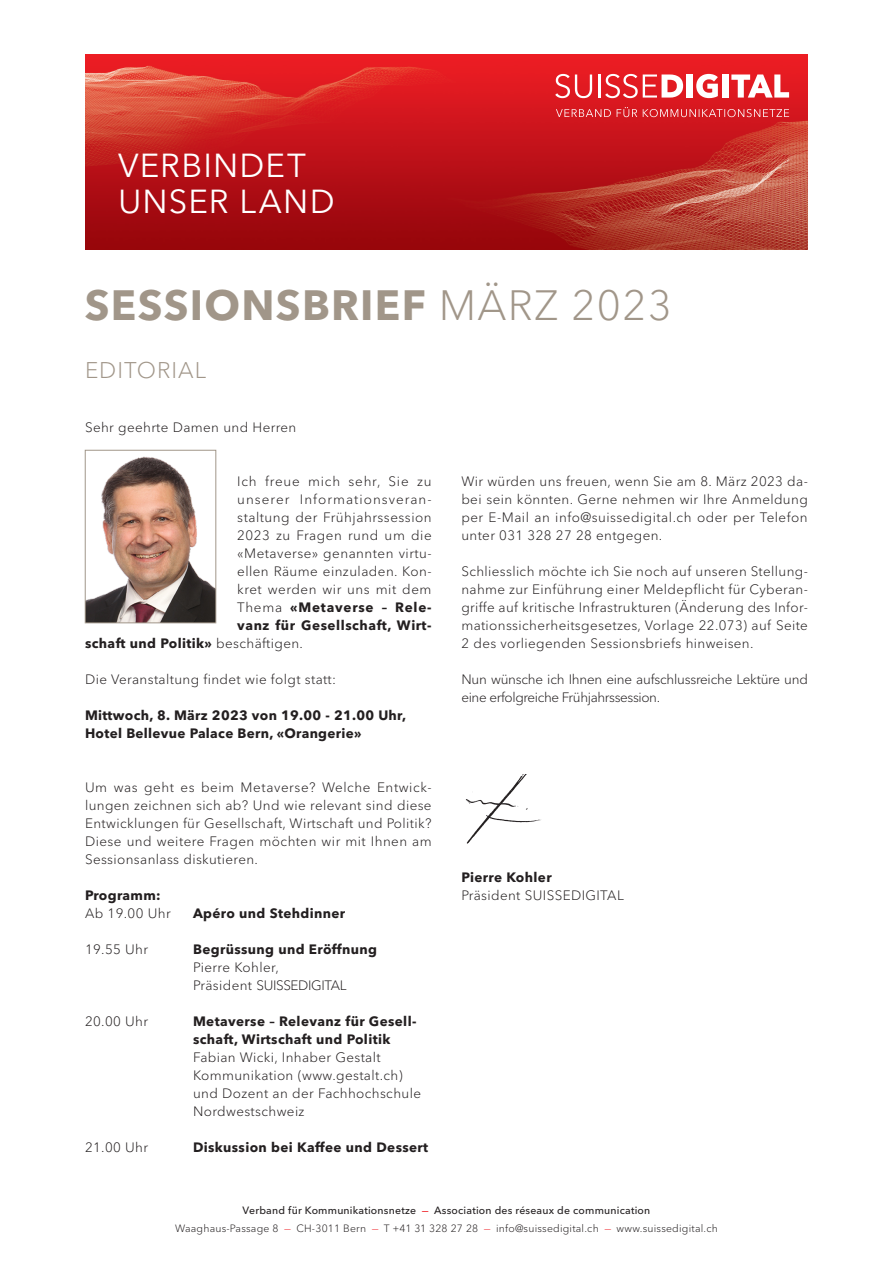
<style>
.page{position:relative;width:893px;height:1263px;background:#fff}
.page>*{position:absolute;margin:0;border:0;box-sizing:border-box;transform-origin:0 0}
.Haupttitel{font:700 42px "Avenir Next LT Pro";letter-spacing:.03em;color:#a19689}
.Titel_Headerbalken{font:33px "Avenir Next LT Pro";letter-spacing:.035em;color:#fff}
.Titel_1{font:300 22.5px "Avenir Next LT Pro";letter-spacing:.04em;color:#a19689}
.Lauftext{font:300 13.5px/18px "Avenir Next LT Pro";letter-spacing:.025em;color:#231f20;text-align:justify}
.Lauftext-2{font:700 13.5px "Avenir Next LT Pro";letter-spacing:.025em;color:#231f20}
.Lauftext-3{font:300 13.5px/18px "Avenir Next LT Pro";letter-spacing:-.015em;color:#231f20}
.Titel_1-2{font:300 13.5px "Avenir Next LT Pro";letter-spacing:.025em;color:#231f20}
.Lauftext-4{font:300 13.5px "Avenir Next LT Pro";letter-spacing:.075em;color:#231f20}
.Lauftext-5{font:300 13.5px "Avenir Next LT Pro";letter-spacing:.06em;color:#231f20}
.Lauftext-6{font:300 13.5px "Avenir Next LT Pro";letter-spacing:-.025em;color:#231f20}
.Name_Funktion{font:300 13.5px "Avenir Next LT Pro";letter-spacing:.025em;color:#231f20}
.Lauftext-7{font:700 13.5px "Avenir Next LT Pro";letter-spacing:.055em;color:#231f20}
.Name_Funktion-2{font:700 13.5px "Avenir Next LT Pro";letter-spacing:.025em;color:#231f20}
.t1{font:300 10.5px "Avenir Next LT Pro";letter-spacing:.02em;color:#231f20}
.t2{font:500 10.5px "Avenir Next LT Pro";letter-spacing:.02em;color:#231f20}
.s1{font-weight:300}
.s2{color:#ee1d23}
</style>
<div class="page">
<img style="left:85px;top:54px;width:723px;height:195px">
<img style="left:465px;top:775px;width:76px;height:69px">
<img style="left:87px;top:456px;width:127px;height:165px">
<div style="left:85px;top:450px;width:131px;height:173px;border:1px solid #a19689"></div>
<svg style="left:555px;top:74px;width:37px;height:24px"></svg>
<hr style="left:598px;top:75px;width:2px;height:23px;background:#fff">
<svg style="left:605px;top:74px;width:78px;height:24px"></svg>
<div style="left:687px;top:74px;width:6px;height:24px;background:#fff"></div>
<svg style="left:696px;top:74px;width:22px;height:24px"></svg>
<div style="left:722px;top:74px;width:6px;height:24px;background:#fff"></div>
<svg style="left:731px;top:74px;width:58px;height:24px"></svg>
<svg style="left:556px;top:107px;width:233px;height:10px;background:#dc4349"></svg>
<p class="Titel_Headerbalken" style="left:118px;top:146px;width:189px">VERBINDET</p>
<p class="Titel_Headerbalken" style="left:118px;top:182px;width:218px">UNSER LAND</p>
<p class="Haupttitel" style="left:85px;top:279px;width:588px">SESSIONSBRIEF <span class="s1">MÄRZ 2023</span></p>
<p class="Titel_1" style="left:85px;top:357px;width:123px">EDITORIAL</p>
<p class="Titel_1-2" style="left:85px;top:419px;width:213px">Sehr geehrte Damen und Herren</p>
<p class="Lauftext-5" style="left:237px;top:473px;width:196px">Ich freue mich sehr, Sie zu</p>
<p class="Lauftext-4" style="left:237px;top:491px;width:196px">unserer Informationsveran-</p>
<p class="Lauftext" style="left:237px;top:508px;width:196px">staltung der Frühjahrssession</p>
<p class="Lauftext" style="left:237px;top:526px;width:196px">2023 zu Fragen rund um die</p>
<p class="Lauftext" style="left:237px;top:544px;width:196px">«Metaverse» genannten virtu-</p>
<p class="Lauftext" style="left:237px;top:562px;width:196px">ellen Räume einzuladen. Kon-</p>
<p class="Lauftext" style="left:237px;top:580px;width:196px">kret werden wir uns mit dem</p>
<p class="Lauftext-7" style="left:237px;top:599px;width:196px"><span class="s1">Thema</span> «Metaverse – Rele-</p>
<p class="Lauftext-2" style="left:237px;top:617px;width:196px">vanz für Gesellschaft, Wirt-</p>
<p class="Lauftext-2" style="left:85px;top:635px;width:219px">schaft und Politik» <span class="s1">beschäftigen.</span></p>
<p class="Lauftext" style="left:85px;top:670px;width:253px">Die Veranstaltung findet wie folgt statt:</p>
<p class="Lauftext-2" style="left:85px;top:707px;width:323px">Mittwoch, 8. März 2023 von 19.00 - 21.00 Uhr,</p>
<p class="Lauftext-2" style="left:85px;top:725px;width:278px">Hotel Bellevue Palace Bern, «Orangerie»</p>
<p class="Lauftext" style="left:85px;top:778px;width:348px">Um was geht es beim Metaverse? Welche Entwick&shy;lungen zeichnen sich ab? Und wie relevant sind diese Entwicklungen für Gesellschaft, Wirtschaft und Politik?<br>Diese und weitere Fragen möchten wir mit Ihnen am Sessionsanlass diskutieren.</p>
<p class="Lauftext-2" style="left:85px;top:887px;width:77px">Programm:</p>
<p class="Lauftext" style="left:85px;top:904px;width:87px">Ab 19.00 Uhr</p>
<p class="Lauftext-2" style="left:193px;top:905px;width:154px">Apéro und Stehdinner</p>
<p class="Lauftext" style="left:85px;top:940px;width:65px">19.55 Uhr</p>
<p class="Lauftext-2" style="left:193px;top:941px;width:185px">Begrüssung und Eröffnung</p>
<p class="Lauftext" style="left:193px;top:958px;width:87px">Pierre Kohler,</p>
<p class="Lauftext-6" style="left:193px;top:977px;width:155px">Präsident SUISSEDIGITAL</p>
<p class="Lauftext" style="left:85px;top:1012px;width:65px">20.00 Uhr</p>
<p class="Lauftext-2" style="left:193px;top:1013px;width:225px">Metaverse – Relevanz für Gesell-</p>
<p class="Lauftext-2" style="left:193px;top:1031px;width:199px">schaft, Wirtschaft und Politik</p>
<p class="Lauftext" style="left:193px;top:1048px;width:189px">Fabian Wicki, Inhaber Gestalt</p>
<p class="Lauftext" style="left:193px;top:1066px;width:211px">Kommunikation (www.gestalt.ch)</p>
<p class="Lauftext" style="left:193px;top:1084px;width:229px">und Dozent an der Fachhochschule</p>
<p class="Lauftext" style="left:193px;top:1102px;width:113px">Nordwestschweiz</p>
<p class="Lauftext" style="left:85px;top:1138px;width:65px">21.00 Uhr</p>
<p class="Lauftext-2" style="left:193px;top:1139px;width:237px">Diskussion bei Kaffee und Dessert</p>
<p class="Lauftext" style="left:461px;top:472px;width:348px">Wir würden uns freuen, wenn Sie am 8. März 2023 da&shy;bei sein könnten. Gerne nehmen wir Ihre Anmeldung per E-Mail an info@suissedigital.ch oder per Telefon unter 031 328 27 28 entgegen.</p>
<p class="Lauftext" style="left:461px;top:562px;width:348px">Schliesslich möchte ich Sie noch auf unseren Stellung&shy;nahme zur Einführung einer Meldepflicht für Cyberan&shy;griffe auf kritische Infrastrukturen (Änderung des Infor&shy;mationssicherheitsgesetzes, Vorlage 22.073) auf Seite 2 des vorliegenden Sessionsbriefs hinweisen.</p>
<p class="Lauftext-3" style="left:461px;top:670px;width:348px">Nun wünsche ich Ihnen eine aufschlussreiche Lektüre und eine erfolgreiche Frühjahrssession.</p>
<p class="Name_Funktion-2" style="left:461px;top:869px;width:92px">Pierre Kohler</p>
<p class="Name_Funktion" style="left:461px;top:887px;width:164px">Präsident SUISSEDIGITAL</p>
<p class="t2" style="left:243px;top:1204px;width:409px">Verband für Kommunikationsnetze <span class="s2">—</span> Association des réseaux de communication</p>
<p class="t1" style="left:175px;top:1222px;width:544px">Waaghaus-Passage 8 <span class="s2">—</span> CH-3011 Bern <span class="s2">—</span> T +41 31 328 27 28 <span class="s2">—</span> info@suissedigital.ch <span class="s2">—</span> www.suissedigital.ch</p>
</div>
